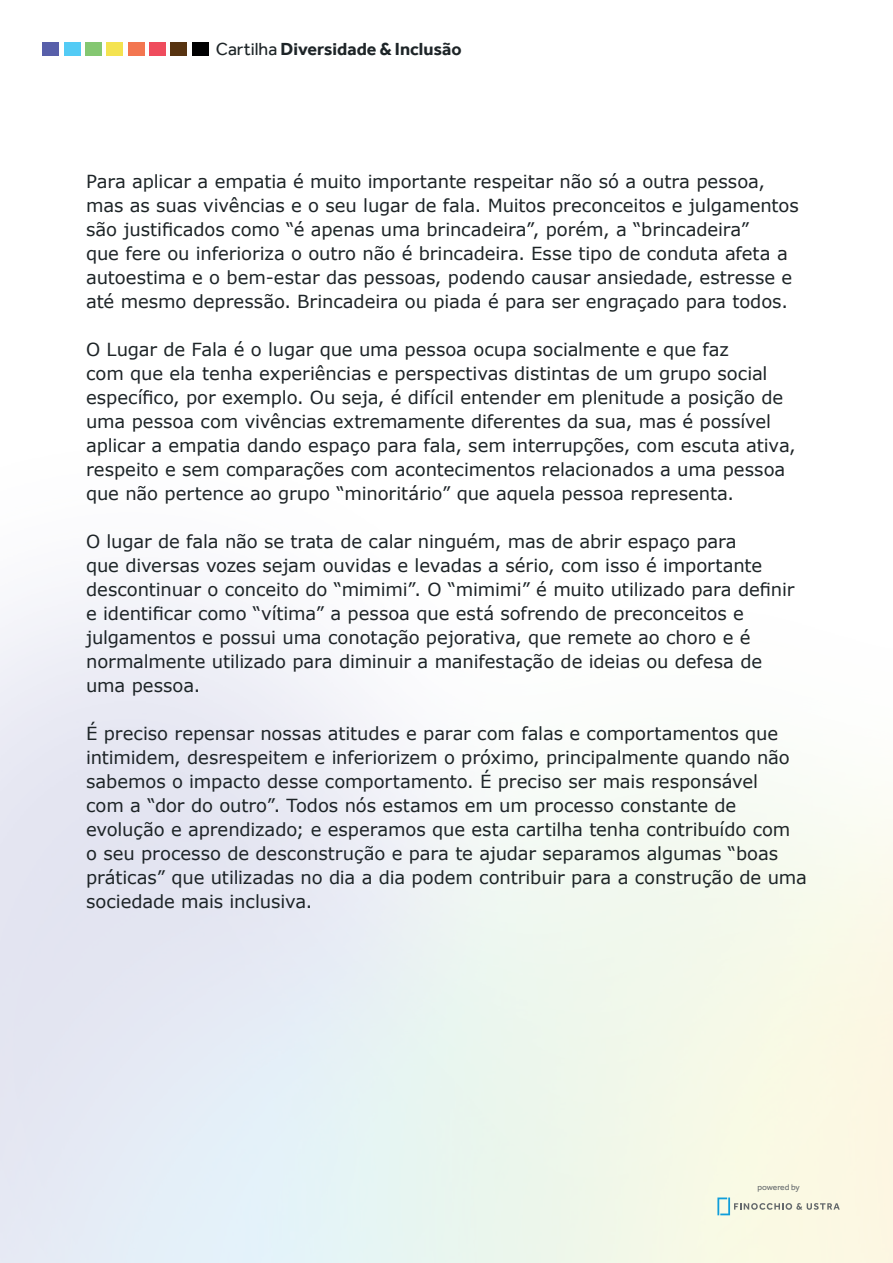
<style>
.page{position:relative;width:893px;height:1263px;background:#fff}
.page>*{position:absolute;margin:0;border:0;box-sizing:border-box;transform-origin:0 0}
.t1{font:18px/24px "Verdana";letter-spacing:-.005em;color:#1d2427}
.t2{font:700 18px "Effra";color:#1d2427}
.t3{font:8.55px "Effra";letter-spacing:-.015em;color:#64696c}
.s1{font-weight:400}
</style>
<div class="page">
<img style="left:0;top:42px;width:893px;height:1221px">
<svg style="left:717px;top:1197px;width:123px;height:18px;background:#dde2d3"></svg>
<div style="left:43px;top:43px;width:16px;height:13px;background:#585faa"></div>
<div style="left:64px;top:43px;width:16px;height:13px;background:#53cbf5"></div>
<div style="left:85px;top:43px;width:17px;height:13px;background:#84c771"></div>
<div style="left:106px;top:43px;width:17px;height:13px;background:#f4e350"></div>
<div style="left:128px;top:43px;width:16px;height:13px;background:#f37650"></div>
<div style="left:149px;top:43px;width:17px;height:13px;background:#ef4c5d"></div>
<div style="left:170px;top:43px;width:17px;height:13px;background:#573310"></div>
<div style="left:192px;top:43px;width:16px;height:13px;background:#000001"></div>
<p class="t2" style="left:216px;top:38px;width:247px"><span class="s1">Cartilha</span> Diversidade &amp; Inclusão</p>
<p class="t1" style="left:86px;top:169px;width:714px">Para aplicar a empatia é muito importante respeitar não só a outra pessoa, mas as suas vivências e o seu lugar de fala. Muitos preconceitos e julgamentos são justificados como “é apenas uma brincadeira”, porém, a “brincadeira”<br>que fere ou inferioriza o outro não é brincadeira. Esse tipo de conduta afeta a autoestima e o bem-estar das pessoas, podendo causar ansiedade, estresse e até mesmo depressão. Brincadeira ou piada é para ser engraçado para todos.</p>
<p class="t1" style="left:86px;top:337px;width:711px">O Lugar de Fala é o lugar que uma pessoa ocupa socialmente e que faz<br>com que ela tenha experiências e perspectivas distintas de um grupo social específico, por exemplo. Ou seja, é difícil entender em plenitude a posição de uma pessoa com vivências extremamente diferentes da sua, mas é possível aplicar a empatia dando espaço para fala, sem interrupções, com escuta ativa, respeito e sem comparações com acontecimentos relacionados a uma pessoa que não pertence ao grupo “minoritário” que aquela pessoa representa.</p>
<p class="t1" style="left:86px;top:529px;width:710px">O lugar de fala não se trata de calar ninguém, mas de abrir espaço para<br>que diversas vozes sejam ouvidas e levadas a sério, com isso é importante descontinuar o conceito do “mimimi”. O “mimimi” é muito utilizado para definir e identificar como “vítima” a pessoa que está sofrendo de preconceitos e julgamentos e possui uma conotação pejorativa, que remete ao choro e é normalmente utilizado para diminuir a manifestação de ideias ou defesa de uma pessoa.</p>
<p class="t1" style="left:86px;top:721px;width:722px">É preciso repensar nossas atitudes e parar com falas e comportamentos que intimidem, desrespeitem e inferiorizem o próximo, principalmente quando não sabemos o impacto desse comportamento. É preciso ser mais responsável<br>com a “dor do outro”. Todos nós estamos em um processo constante de evolução e aprendizado; e esperamos que esta cartilha tenha contribuído com<br>o seu processo de desconstrução e para te ajudar separamos algumas “boas práticas” que utilizadas no dia a dia podem contribuir para a construção de uma sociedade mais inclusiva.</p>
<p class="t3" style="left:757px;top:1182px;width:44px">powered by</p>
</div>
